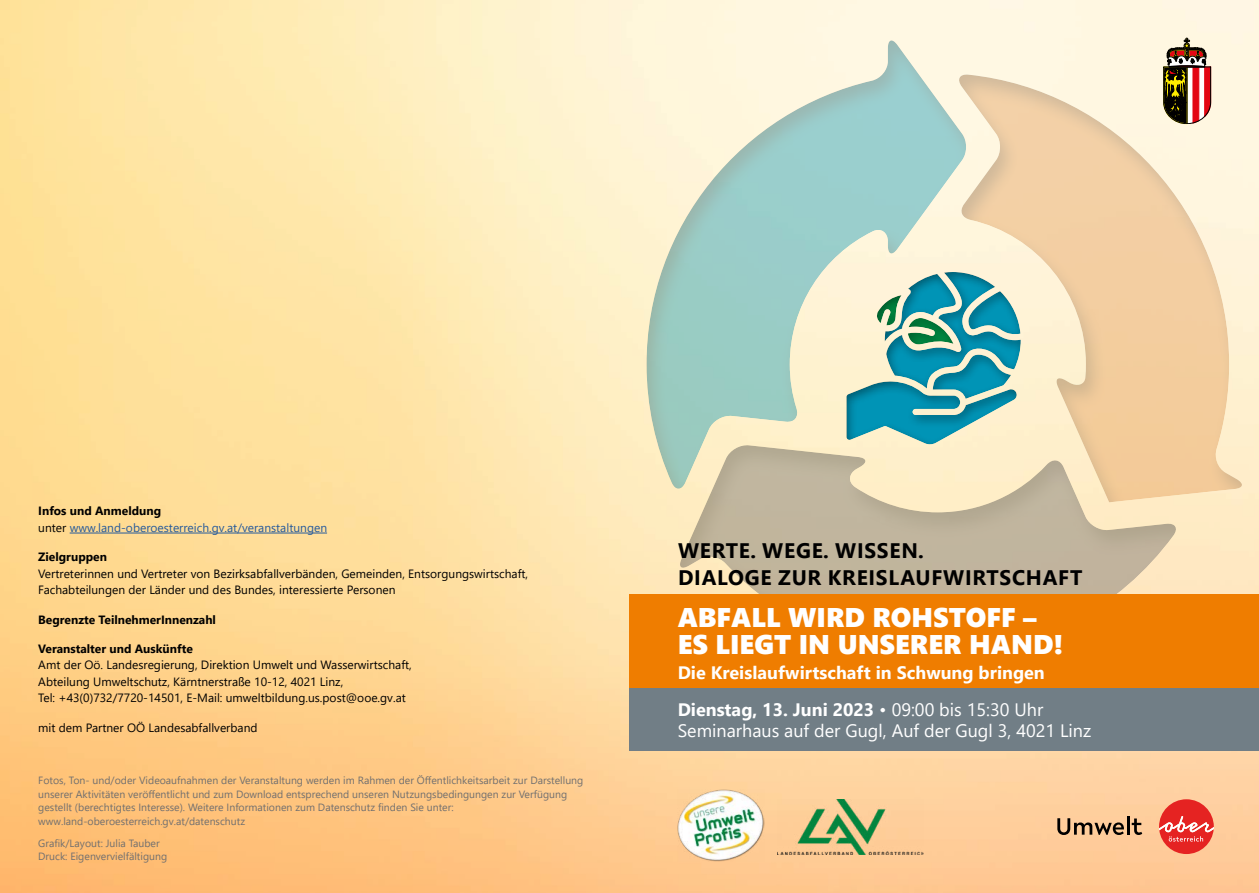
<style>
.page{position:relative;width:1259px;height:893px;background:#fff}
.page>*{position:absolute;margin:0;border:0;box-sizing:border-box;transform-origin:0 0}
.h1_Titel{font:27px/27px "Segoe UI Black";color:#fff}
.h1_Titel_2{font:700 21px "Segoe UI";letter-spacing:.035em;color:#000}
.h3_Datum_Ort{font:700 18px "Segoe UI";color:#fff}
.h3_Datum_Ort-2{font:18px "Segoe UI";color:#fff}
.p_Fließtext_kl{font:12px/16.5px "Segoe UI";color:#000}
.p_Fließtext_kl-2{font:12px/16.5px "Segoe UI";color:#275b9b}
.p_Fließtext_kl-3{font:700 12px "Segoe UI";color:#000}
.p_Impressum{font:10.5px/13.5px "Segoe UI";color:#706f6f}
.s1{font-weight:700;color:#000}
.s2{color:#000}
.s3{font-weight:700}
.s4{font-weight:400}
</style>
<div class="page">
<img style="left:0;top:0;width:1259px;height:893px">
<div style="left:621px;top:22px;width:638px;height:635px;background:#000;opacity:.4"></div>
<div style="left:629px;top:594px;width:630px;height:94px;background:#ef7d00"></div>
<div style="left:629px;top:688px;width:630px;height:62px;background:#717e86"></div>
<div style="left:821px;top:254px;width:226px;height:193px;background:#000;opacity:.4"></div>
<svg style="left:1163px;top:38px;width:48px;height:86px;background:#986d59"></svg>
<svg style="left:1159px;top:799px;width:54px;height:55px;background:#ec5d52"></svg>
<svg style="left:1057px;top:818px;width:67px;height:17px"></svg>
<hr style="left:1126px;top:816px;width:3px;height:19px;background:#000">
<svg style="left:1131px;top:818px;width:11px;height:17px"></svg>
<img style="left:777px;top:800px;width:146px;height:54px">
<img style="left:677px;top:789px;width:87px;height:72px">
<hr style="left:70px;top:533px;width:257px;height:1px;background:#275b9b">
<p class="p_Fließtext_kl-2" style="left:38px;top:502px;width:290px"><span class="s1">Infos und Anmeldung<br></span><span class="s2">unter</span> www.land-oberoesterreich.gv.at/veranstaltungen</p>
<p class="p_Fließtext_kl" style="left:38px;top:548px;width:491px"><span class="s3">Zielgruppen<br></span>Vertreterinnen und Vertreter von Bezirksabfallverbänden, Gemeinden, Entsorgungswirtschaft,<br>Fachabteilungen der Länder und des Bundes, interessierte Personen</p>
<p class="p_Fließtext_kl-3" style="left:38px;top:608px;width:179px">Begrenzte TeilnehmerInnenzahl</p>
<p class="p_Fließtext_kl" style="left:38px;top:639px;width:375px"><span class="s3">Veranstalter und Auskünfte<br></span>Amt der Oö. Landesregierung, Direktion Umwelt und Wasserwirtschaft, Abteilung Umweltschutz, Kärntnerstraße 10-12, 4021 Linz,<br>Tel: +43(0)732/7720-14501, E-Mail: umweltbildung.us.post@ooe.gv.at</p>
<p class="p_Fließtext_kl" style="left:38px;top:718px;width:221px">mit dem Partner OÖ Landesabfallverband</p>
<p class="p_Impressum" style="left:38px;top:773px;width:546px">Fotos, Ton- und/oder Videoaufnahmen der Veranstaltung werden im Rahmen der Öffentlichkeitsarbeit zur Darstellung unserer Aktivitäten veröffentlicht und zum Download entsprechend unseren Nutzungsbedingungen zur Verfügung gestellt (berechtigtes Interesse). Weitere Informationen zum Datenschutz finden Sie unter: www.land-oberoesterreich.gv.at/datenschutz</p>
<p class="p_Impressum" style="left:38px;top:835px;width:130px">Grafik/Layout: Julia Tauber<br>Druck: Eigenvervielfältigung</p>
<h1 class="h1_Titel_2" style="left:678px;top:531px;width:247px">WERTE. WEGE. WISSEN.</h1>
<h1 class="h1_Titel_2" style="left:678px;top:557px;width:406px">DIALOGE ZUR KREISLAUFWIRTSCHAFT</h1>
<h1 class="h1_Titel" style="left:677px;top:602px;width:387px">ABFALL WIRD ROHSTOFF –<br>ES LIEGT IN UNSERER HAND!</h1>
<h3 class="h3_Datum_Ort" style="left:677px;top:655px;width:368px">Die Kreislaufwirtschaft in Schwung bringen</h3>
<h3 class="h3_Datum_Ort" style="left:677px;top:692px;width:367px">Dienstag, 13. Juni 2023 ٠ <span class="s4">09:00 bis 15:30 Uhr</span></h3>
<h3 class="h3_Datum_Ort-2" style="left:677px;top:713px;width:415px">Seminarhaus auf der Gugl, Auf der Gugl 3, 4021 Linz</h3>
</div>
